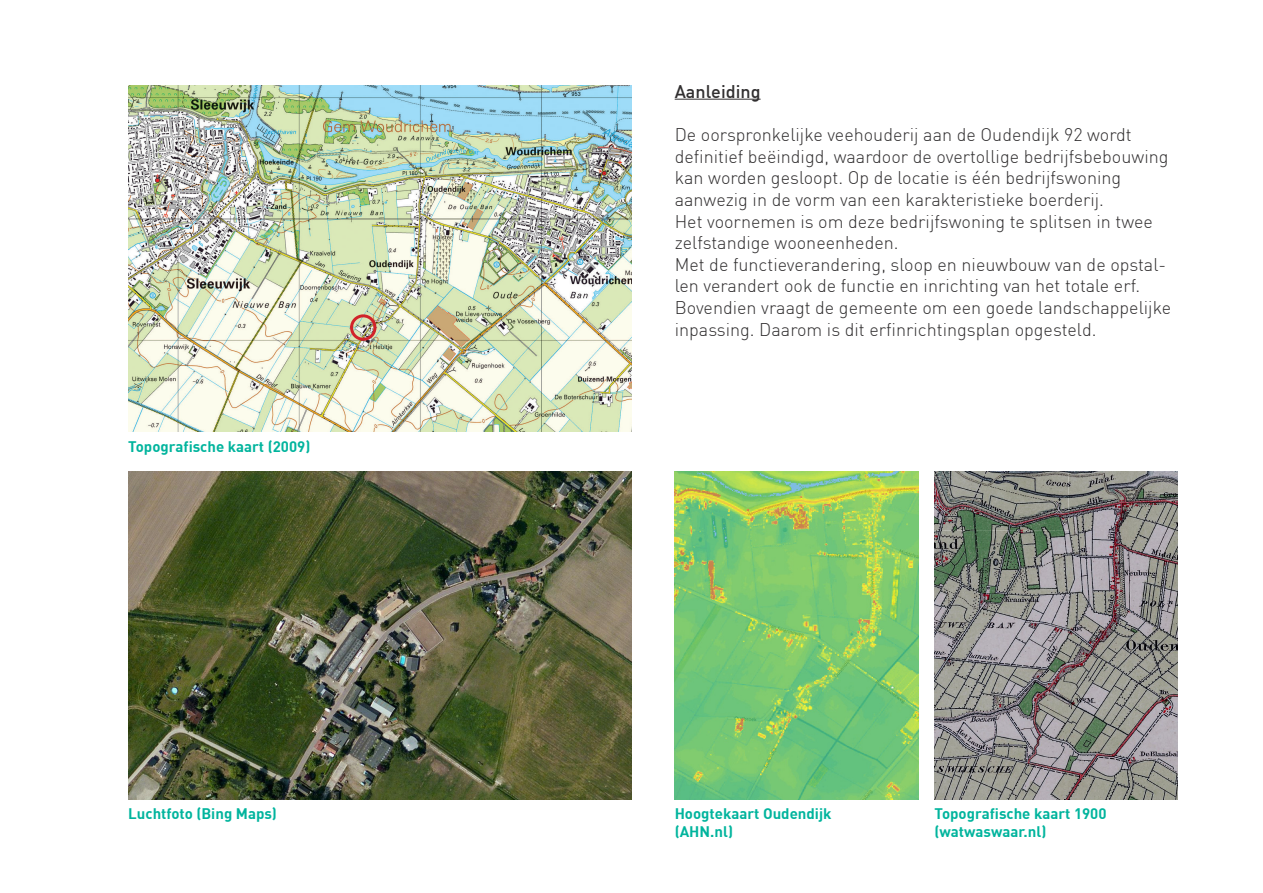
<style>
.page{position:relative;width:1263px;height:893px;background:#fff}
.page>*{position:absolute;margin:0;border:0;box-sizing:border-box;transform-origin:0 0}
.t1{font:300 18px/21.6px "DIN";color:#312f30}
.t2{font:500 18px "DIN";color:#312f30}
.t3{font:700 15px/18px "DIN";color:#00b49d}
</style>
<div class="page">
<img style="left:934px;top:472px;width:244px;height:327px">
<hr style="left:675px;top:99px;width:85px;height:1px;background:#312f30">
<img style="left:128px;top:472px;width:503px;height:327px">
<img style="left:128px;top:85px;width:503px;height:347px">
<img style="left:675px;top:472px;width:243px;height:327px">
<div style="left:350px;top:314px;width:26px;height:27px;border:3px solid #d1232a;border-radius:50%"></div>
<p class="t3" style="left:128px;top:437px;width:184px">Topografische kaart (2009)</p>
<p class="t2" style="left:675px;top:80px;width:87px">Aanleiding</p>
<p class="t1" style="left:675px;top:124px;width:495px">De oorspronkelijke veehouderij aan de Oudendijk 92 wordt definitief beëindigd, waardoor de overtollige bedrijfsbebouwing kan worden gesloopt. Op de locatie is één bedrijfswoning</p>
<p class="t1" style="left:675px;top:189px;width:431px">aanwezig in de vorm van een karakteristieke boerderij.</p>
<p class="t1" style="left:675px;top:210px;width:480px">Het voornemen is om deze bedrijfswoning te splitsen in twee zelfstandige wooneenheden.</p>
<p class="t1" style="left:675px;top:253px;width:498px">Met de functieverandering, sloop en nieuwbouw van de opstal&shy;len verandert ook de functie en inrichting van het totale erf.<br>Bovendien vraagt de gemeente om een goede landschappelijke inpassing. Daarom is dit erfinrichtingsplan opgesteld.</p>
<p class="t3" style="left:128px;top:803px;width:150px">Luchtfoto (Bing Maps)</p>
<p class="t3" style="left:675px;top:803px;width:158px">Hoogtekaart Oudendijk (AHN.nl)</p>
<p class="t3" style="left:934px;top:803px;width:174px">Topografische kaart 1900 (watwaswaar.nl)</p>
</div>
